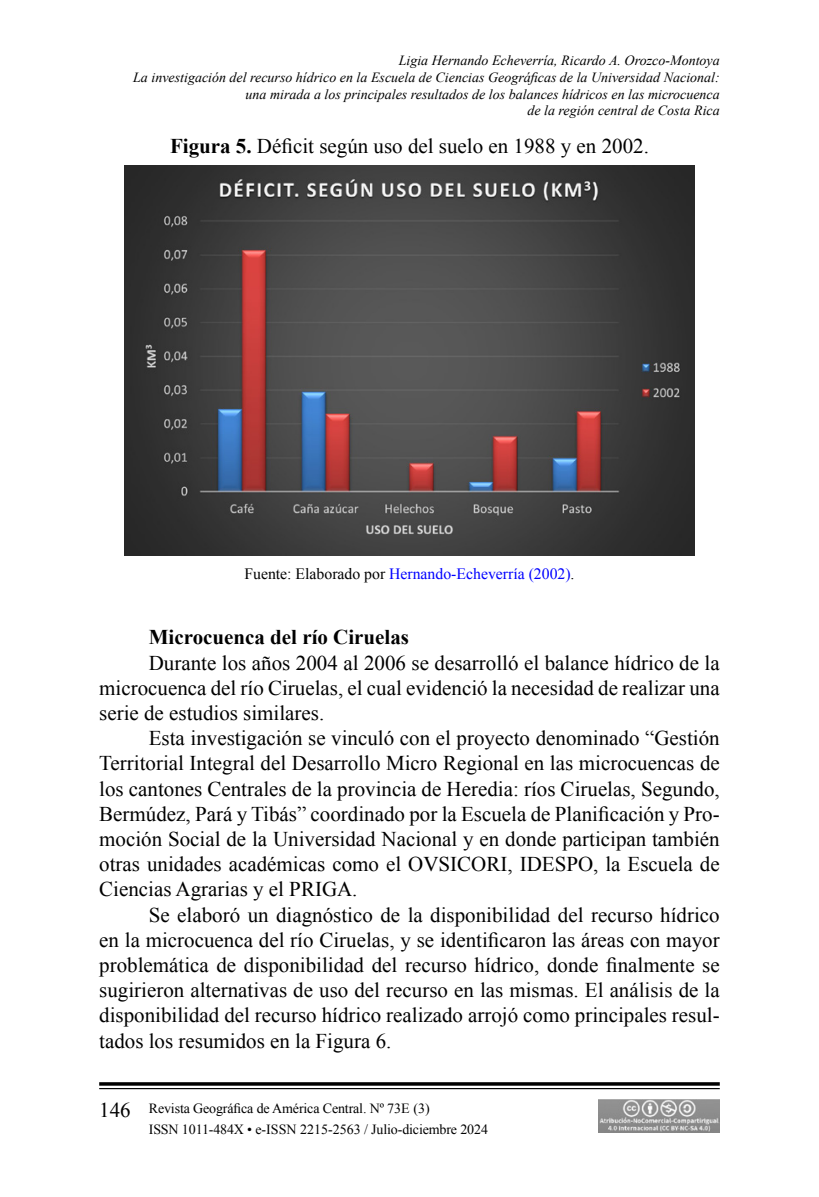
<style>
.page{position:relative;width:819px;height:1197px;background:#fff}
.page>*{position:absolute;margin:0;border:0;box-sizing:border-box;transform-origin:0 0}
.Texto_general{font:21px/25.2px "Times New Roman";color:#000;text-align:justify}
.Titulo_Cuad-Fig-Map-Tab{font:21px "Times New Roman";color:#000}
.Subtitulo_2{font:700 21px "Times New Roman";color:#000}
.Fuente{font:15.75px "Times New Roman";color:#00f}
.t1{font:italic 14px/16.8px "Times New Roman";color:#000;text-align:right}
.t2{font:14px/21px "Times New Roman";letter-spacing:-.01em;color:#000}
.s1{font-weight:700}
.s2{color:#000}
.s3{font-size:21px}
</style>
<div class="page">
<svg style="left:99px;top:1082px;width:621px;height:4px;background:#1f1f1f"></svg>
<hr style="left:99px;top:1088px;width:621px;height:1px;background:#000">
<img style="left:599px;top:1099px;width:121px;height:34px">
<img style="left:124px;top:165px;width:571px;height:391px">
<p class="t1" style="left:133px;top:52px;width:588px">Ligia Hernando Echeverría, Ricardo A. Orozco-Montoya<br>La investigación del recurso hídrico en la Escuela de Ciencias Geográficas de la Universidad Nacional: una mirada a los principales resultados de los balances hídricos en las microcuenca<br>de la región central de Costa Rica</p>
<p class="Titulo_Cuad-Fig-Map-Tab" style="left:170px;top:132px;width:480px"><span class="s1">Figura 5.</span> Déficit según uso del suelo en 1988 y en 2002.</p>
<p class="Fuente" style="left:244px;top:564px;width:332px"><span class="s2">Fuente: Elaborado por</span> Hernando-Echeverría (2002)<span class="s2">.</span></p>
<p class="Subtitulo_2" style="left:149px;top:623px;width:262px">Microcuenca del río Ciruelas</p>
<p class="Texto_general" style="left:99px;top:650px;width:622px;text-indent:50px">Durante los años 2004 al 2006 se desarrolló el balance hídrico de la microcuenca del río Ciruelas, el cual evidenció la necesidad de realizar una serie de estudios similares.</p>
<p class="Texto_general" style="left:99px;top:725px;width:622px;text-indent:50px">Esta investigación se vinculó con el proyecto denominado “Gestión Territorial Integral del Desarrollo Micro Regional en las microcuencas de los cantones Centrales de la provincia de Heredia: ríos Ciruelas, Segundo, Bermúdez, Pará y Tibás” coordinado por la Escuela de Planificación y Pro&shy;moción Social de la Universidad Nacional y en donde participan también otras unidades académicas como el OVSICORI, IDESPO, la Escuela de Ciencias Agrarias y el PRIGA.</p>
<p class="Texto_general" style="left:99px;top:902px;width:622px;text-indent:50px">Se elaboró un diagnóstico de la disponibilidad del recurso hídrico en la microcuenca del río Ciruelas, y se identificaron las áreas con mayor problemática de disponibilidad del recurso hídrico, donde finalmente se sugirieron alternativas de uso del recurso en las mismas. El análisis de la disponibilidad del recurso hídrico realizado arrojó como principales resul&shy;tados los resumidos en la Figura 6.</p>
<p class="t2" style="left:149px;top:1097px;width:341px;text-indent:-50px"><span class="s3">146</span> Revista Geográfica de América Central. Nº 73E (3)<br>ISSN 1011-484X • e-ISSN 2215-2563 / Julio-diciembre 2024</p>
</div>
